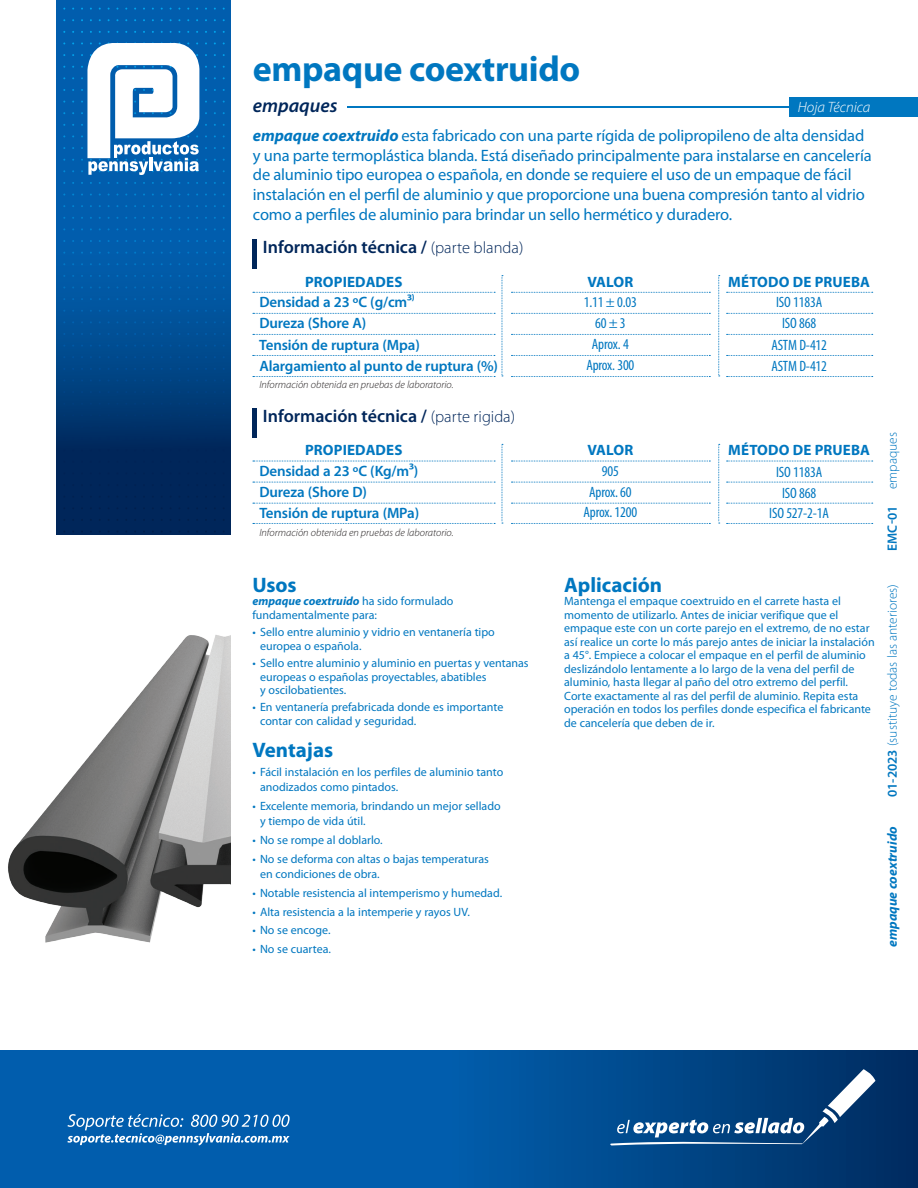
<style>
.page{position:relative;width:918px;height:1188px;background:#fff}
.page>*{position:absolute;margin:0;border:0;box-sizing:border-box;transform-origin:0 0}
.t1{font:700 36px "Myriad Pro";letter-spacing:-.01em;color:#0077c0}
.subtema{font:700 21px "Myriad Pro";color:#0077c0}
.t2{font:italic 600 19.5px "Myriad Pro";color:#00265a}
.t3{font:600 18px "Myriad Pro";color:#00265a}
.t4{font:16.5px/19.8px "Myriad Pro";letter-spacing:-.01em;color:#0077c0}
.tabla-frente{font:600 15px "Myriad Pro";letter-spacing:-.01em;color:#0077c0}
.tabla-frente-2{font:condensed 15px "Myriad Pro";letter-spacing:-.01em;color:#0077c0}
.tabla-frente-3{font:700 15px "Myriad Pro";letter-spacing:.01em;color:#0077c0}
.t5{font:italic 300 15px "Myriad Pro";color:#fff}
.texto{font:300 13.5px "Myriad Pro";color:#0077c0}
.texto-2{font:italic 700 13.5px "Myriad Pro";color:#0077c0}
.subtema-2{font:12px/13.5px "Myriad Pro";color:#0077c0}
.texto-3{font:italic 300 10.5px "Myriad Pro";color:#231f20}
.s1{font-weight:700;font-style:italic}
.s2{font-weight:300;font-size:16.5px}
.s3{font-weight:600}
</style>
<div class="page">
<svg style="left:0;top:1050px;width:918px;height:138px"></svg>
<svg style="left:56px;top:0;width:175px;height:534px"></svg>
<svg style="left:67px;top:1114px;width:18px;height:13px"></svg>
<svg style="left:85px;top:1118px;width:19px;height:12px"></svg>
<svg style="left:105px;top:1115px;width:11px;height:12px"></svg>
<svg style="left:116px;top:1114px;width:25px;height:13px"></svg>
<svg style="left:142px;top:1118px;width:15px;height:9px"></svg>
<svg style="left:159px;top:1114px;width:11px;height:13px"></svg>
<svg style="left:171px;top:1118px;width:12px;height:9px"></svg>
<svg style="left:191px;top:1115px;width:17px;height:12px"></svg>
<svg style="left:209px;top:1115px;width:21px;height:12px"></svg>
<svg style="left:230px;top:1115px;width:60px;height:12px"></svg>
<svg style="left:67px;top:1136px;width:20px;height:9px"></svg>
<svg style="left:88px;top:1136px;width:12px;height:7px"></svg>
<svg style="left:100px;top:1134px;width:19px;height:9px"></svg>
<svg style="left:119px;top:1136px;width:19px;height:7px"></svg>
<svg style="left:139px;top:1133px;width:16px;height:10px"></svg>
<svg style="left:155px;top:1135px;width:17px;height:10px"></svg>
<svg style="left:172px;top:1136px;width:21px;height:7px"></svg>
<svg style="left:193px;top:1136px;width:13px;height:9px"></svg>
<svg style="left:206px;top:1133px;width:17px;height:10px"></svg>
<svg style="left:223px;top:1133px;width:67px;height:10px"></svg>
<svg style="left:81px;top:42px;width:118px;height:133px"></svg>
<svg style="left:98px;top:145px;width:27px;height:27px"></svg>
<svg style="left:125px;top:135px;width:26px;height:40px"></svg>
<svg style="left:149px;top:135px;width:34px;height:37px"></svg>
<svg style="left:180px;top:145px;width:19px;height:27px"></svg>
<div style="left:790px;top:97px;width:128px;height:20px;background:#0077c0"></div>
<svg style="left:609px;top:1069px;width:266px;height:77px"></svg>
<div style="left:252px;top:240px;width:5px;height:29px;background:#00265a"></div>
<div style="left:252px;top:409px;width:5px;height:29px;background:#00265a"></div>
<svg style="left:253px;top:292px;width:242px;height:1px"></svg>
<svg style="left:253px;top:461px;width:242px;height:1px"></svg>
<svg style="left:511px;top:292px;width:199px;height:1px"></svg>
<svg style="left:511px;top:461px;width:199px;height:1px"></svg>
<svg style="left:727px;top:292px;width:146px;height:1px"></svg>
<svg style="left:727px;top:461px;width:146px;height:1px"></svg>
<svg style="left:253px;top:313px;width:242px;height:1px"></svg>
<svg style="left:253px;top:482px;width:242px;height:1px"></svg>
<svg style="left:511px;top:313px;width:199px;height:1px"></svg>
<svg style="left:511px;top:482px;width:199px;height:1px"></svg>
<svg style="left:727px;top:313px;width:146px;height:1px"></svg>
<svg style="left:727px;top:482px;width:146px;height:1px"></svg>
<svg style="left:253px;top:334px;width:242px;height:1px"></svg>
<svg style="left:253px;top:503px;width:242px;height:1px"></svg>
<svg style="left:511px;top:334px;width:199px;height:1px"></svg>
<svg style="left:511px;top:503px;width:199px;height:1px"></svg>
<svg style="left:727px;top:334px;width:146px;height:1px"></svg>
<svg style="left:727px;top:503px;width:146px;height:1px"></svg>
<svg style="left:253px;top:355px;width:242px;height:1px"></svg>
<svg style="left:511px;top:355px;width:199px;height:1px"></svg>
<svg style="left:727px;top:355px;width:146px;height:1px"></svg>
<svg style="left:253px;top:376px;width:242px;height:1px"></svg>
<svg style="left:253px;top:523px;width:242px;height:1px"></svg>
<svg style="left:511px;top:376px;width:199px;height:1px"></svg>
<svg style="left:511px;top:523px;width:199px;height:1px"></svg>
<svg style="left:727px;top:376px;width:146px;height:1px"></svg>
<svg style="left:727px;top:523px;width:146px;height:1px"></svg>
<svg style="left:718px;top:275px;width:2px;height:102px"></svg>
<svg style="left:718px;top:444px;width:2px;height:80px"></svg>
<svg style="left:502px;top:275px;width:1px;height:102px"></svg>
<svg style="left:502px;top:444px;width:1px;height:80px"></svg>
<hr style="left:347px;top:106px;width:443px;height:2px;background:#0077c0">
<img style="left:8px;top:635px;width:223px;height:308px">
<p class="t1" style="left:253px;top:45px;width:329px">empaque coextruido</p>
<p class="t2" style="left:253px;top:93px;width:86px">empaques</p>
<p class="t5" style="left:798px;top:98px;width:74px">Hoja Técnica</p>
<p class="t4" style="left:253px;top:125px;width:620px"><span class="s1">empaque coextruido</span> esta fabricado con una parte rígida de polipropileno de alta densidad y una parte termoplástica blanda. Está diseñado principalmente para instalarse en cancelería de aluminio tipo europea o española, en donde se requiere el uso de un empaque de fácil instalación en el perfil de aluminio y que proporcione una buena compresión tanto al vidrio como a perfiles de aluminio para brindar un sello hermético y duradero.</p>
<p class="t3" style="left:263px;top:236px;width:262px">Información técnica / <span class="s2">(parte blanda)</span></p>
<p class="tabla-frente-3" style="left:305px;top:272px;width:99px">PROPIEDADES</p>
<p class="tabla-frente-3" style="left:587px;top:272px;width:47px">VALOR</p>
<p class="tabla-frente-3" style="left:728px;top:272px;width:143px">MÉTODO DE PRUEBA</p>
<p class="tabla-frente" style="left:259px;top:292px;width:157px">Densidad a 23 ºC (g/cm3)</p>
<p class="tabla-frente" style="left:259px;top:313px;width:108px">Dureza (Shore A)</p>
<p class="tabla-frente-2" style="left:584px;top:293px;width:55px">1.11 ± 0.03</p>
<p class="tabla-frente-2" style="left:595px;top:314px;width:32px">60 ± 3</p>
<p class="tabla-frente-2" style="left:776px;top:293px;width:48px">ISO 1183A</p>
<p class="tabla-frente-2" style="left:782px;top:314px;width:36px">ISO 868</p>
<p class="tabla-frente" style="left:259px;top:335px;width:162px">Tensión de ruptura (Mpa)</p>
<p class="tabla-frente-2" style="left:592px;top:335px;width:38px">Aprox. 4</p>
<p class="tabla-frente-2" style="left:771px;top:336px;width:57px">ASTM D-412</p>
<p class="tabla-frente" style="left:259px;top:357px;width:240px">Alargamiento al punto de ruptura (%)</p>
<p class="tabla-frente-2" style="left:586px;top:356px;width:50px">Aprox. 300</p>
<p class="tabla-frente-2" style="left:771px;top:357px;width:57px">ASTM D-412</p>
<p class="texto-3" style="left:259px;top:378px;width:196px">Información obtenida en pruebas de laboratorio.</p>
<p class="t3" style="left:263px;top:405px;width:254px">Información técnica / <span class="s2">(parte rigida)</span></p>
<p class="tabla-frente-3" style="left:305px;top:440px;width:99px">PROPIEDADES</p>
<p class="tabla-frente-3" style="left:587px;top:440px;width:47px">VALOR</p>
<p class="tabla-frente-3" style="left:728px;top:440px;width:143px">MÉTODO DE PRUEBA</p>
<p class="tabla-frente" style="left:259px;top:461px;width:160px">Densidad a 23 ºC (Kg/m3)</p>
<p class="tabla-frente" style="left:259px;top:482px;width:109px">Dureza (Shore D)</p>
<p class="tabla-frente-2" style="left:602px;top:462px;width:19px">905</p>
<p class="tabla-frente-2" style="left:589px;top:483px;width:44px">Aprox. 60</p>
<p class="tabla-frente-2" style="left:776px;top:463px;width:48px">ISO 1183A</p>
<p class="tabla-frente-2" style="left:782px;top:484px;width:36px">ISO 868</p>
<p class="tabla-frente" style="left:259px;top:503px;width:161px">Tensión de ruptura (MPa)</p>
<p class="tabla-frente-2" style="left:584px;top:503px;width:55px">Aprox. 1200</p>
<p class="tabla-frente-2" style="left:769px;top:504px;width:61px">ISO 527-2-1A</p>
<p class="texto-3" style="left:259px;top:526px;width:196px">Información obtenida en pruebas de laboratorio.</p>
<p class="subtema" style="left:252px;top:571px;width:46px">Usos</p>
<p class="subtema-2" style="left:252px;top:594px;width:203px"><span class="s1">empaque coextruido</span> ha sido formulado fundamentalmente para:</p>
<p class="subtema-2" style="left:260px;top:625px;width:236px;text-indent:-8px">• Sello entre aluminio y vidrio en ventanería tipo europea o española.</p>
<p class="subtema-2" style="left:260px;top:656px;width:270px;text-indent:-8px">• Sello entre aluminio y aluminio en puertas y ventanas europeas o españolas proyectables, abatibles<br>y oscilobatientes.</p>
<p class="subtema-2" style="left:260px;top:700px;width:245px;text-indent:-8px">• En ventanería prefabricada donde es importante contar con calidad y seguridad.</p>
<p class="subtema" style="left:252px;top:737px;width:82px">Ventajas</p>
<p class="subtema-2" style="left:260px;top:765px;width:245px;line-height:15px;text-indent:-8px">• Fácil instalación en los perfiles de aluminio tanto anodizados como pintados.</p>
<p class="subtema-2" style="left:260px;top:798px;width:242px;line-height:15px;text-indent:-8px">• Excelente memoria, brindando un mejor sellado y tiempo de vida útil.</p>
<p class="subtema-2" style="left:252px;top:833px;width:132px">• No se rompe al doblarlo.</p>
<p class="subtema-2" style="left:260px;top:851px;width:230px;line-height:15px;text-indent:-8px">• No se deforma con altas o bajas temperaturas en condiciones de obra.</p>
<p class="subtema-2" style="left:252px;top:886px;width:251px">• Notable resistencia al intemperismo y humedad.</p>
<p class="subtema-2" style="left:252px;top:905px;width:219px">• Alta resistencia a la intemperie y rayos UV.</p>
<p class="subtema-2" style="left:252px;top:923px;width:80px">• No se encoge.</p>
<p class="subtema-2" style="left:252px;top:942px;width:80px">• No se cuartea.</p>
<p class="subtema" style="left:564px;top:571px;width:100px">Aplicación</p>
<p class="subtema-2" style="left:564px;top:594px;width:312px">Mantenga el empaque coextruido en el carrete hasta el momento de utilizarlo. Antes de iniciar verifique que el empaque este con un corte parejo en el extremo, de no estar así realice un corte lo más parejo antes de iniciar la instalación a 45°. Empiece a colocar el empaque en el perfil de aluminio deslizándolo lentamente a lo largo de la vena del perfil de aluminio, hasta llegar al paño del otro extremo del perfil.<br>Corte exactamente al ras del perfil de aluminio. Repita esta operación en todos los perfiles donde especifica el fabricante de cancelería que deben de ir.</p>
<p class="texto" style="left:884px;top:551px;width:121px;rotate:-90deg"><span class="s3">EMC-01</span> empaques</p>
<p class="texto" style="left:884px;top:797px;width:215px;rotate:-90deg"><span class="s3">01-2023</span> (sustituye todas las anteriores)</p>
<p class="texto-2" style="left:883px;top:947px;width:122px;rotate:-90deg">empaque coextruido</p>
</div>
